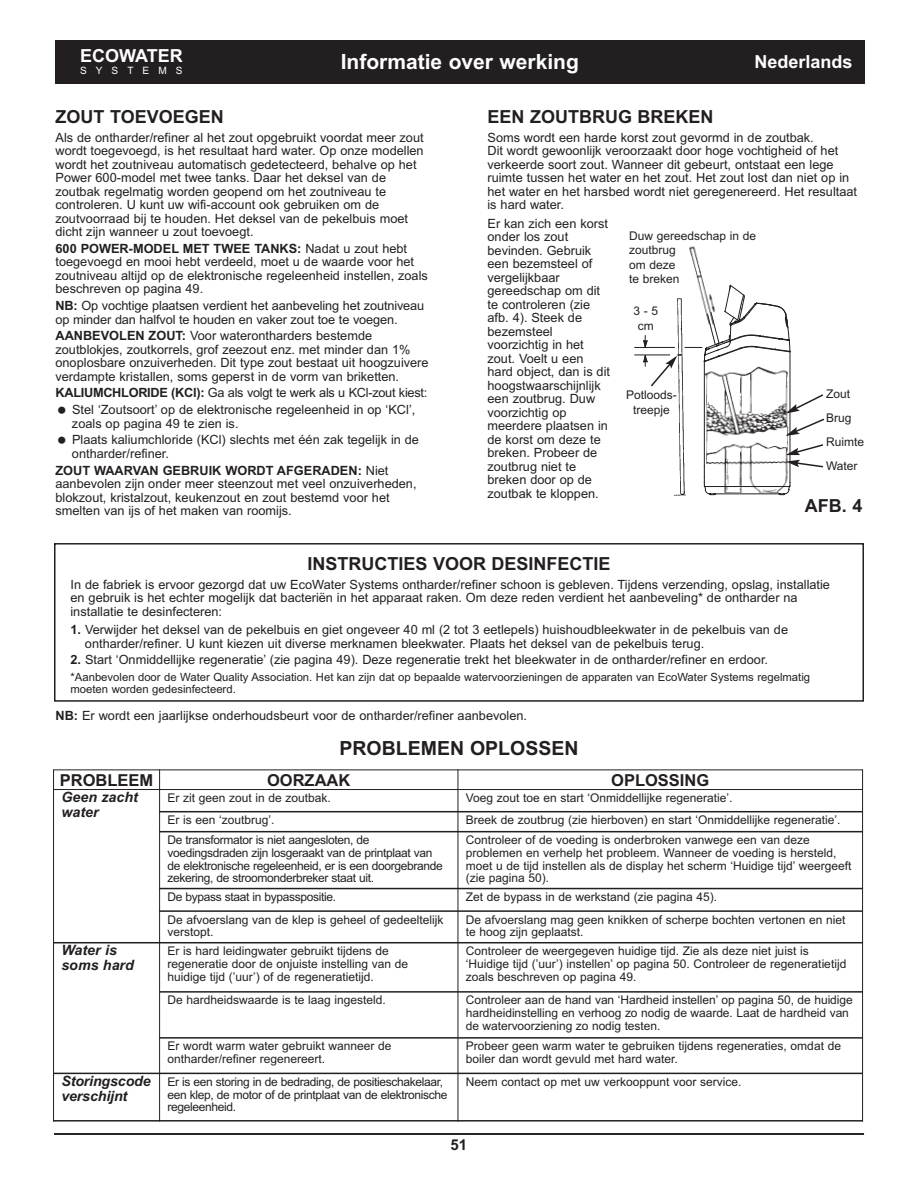
<style>
.page{position:relative;width:918px;height:1188px;background:#fff}
.page>*{position:absolute;margin:0;border:0;box-sizing:border-box;transform-origin:0 0}
.t1{font:700 21px "Arial";color:#fff}
.t2{font:700 19.5px "Arial";color:#231f20}
.t3{font:700 18px "Arial";color:#231f20}
.t4{font:700 18px "Arial";color:#fff}
.t5{font:700 16.5px "Arial";color:#231f20}
.t6{font:700 15px "Arial";color:#231f20}
.t7{font:italic 700 14.25px/15px "Arial";letter-spacing:-.005em;color:#231f20}
.t8{font:12.75px/13.5px "Arial";color:#231f20}
.t9{font:700 12.75px/16.8px "Arial";color:#231f20}
.t10{font:12px/12.8px "Arial";color:#231f20}
.t11{font:12px/12.8px "Arial";letter-spacing:-.03em;color:#231f20}
.t12{font:11.25px/12px "Arial";color:#231f20}
.t13{font:10.2px "Arial";letter-spacing:.89em;color:#fff}
.s1{font-weight:700}
.s2{font-weight:400}
</style>
<div class="page">
<hr style="left:54px;top:1134px;width:810px;height:1px;background:#231f20">
<div style="left:55px;top:40px;width:810px;height:44px;background:#231f20"></div>
<hr style="left:53px;top:770px;width:1px;height:352px;background:#231f20">
<hr style="left:159px;top:770px;width:1px;height:352px;background:#231f20">
<hr style="left:458px;top:770px;width:1px;height:352px;background:#231f20">
<hr style="left:862px;top:770px;width:1px;height:352px;background:#231f20">
<hr style="left:53px;top:770px;width:810px;height:1px;background:#231f20">
<hr style="left:53px;top:789px;width:810px;height:1px;background:#231f20">
<hr style="left:159px;top:811px;width:704px;height:1px;background:#231f20">
<hr style="left:159px;top:831px;width:704px;height:1px;background:#231f20">
<hr style="left:159px;top:888px;width:704px;height:1px;background:#231f20">
<hr style="left:159px;top:910px;width:704px;height:2px;background:#231f20">
<hr style="left:53px;top:942px;width:810px;height:1px;background:#231f20">
<hr style="left:159px;top:991px;width:704px;height:2px;background:#231f20">
<hr style="left:159px;top:1037px;width:704px;height:2px;background:#231f20">
<hr style="left:53px;top:1073px;width:810px;height:1px;background:#231f20">
<hr style="left:53px;top:1120px;width:810px;height:2px;background:#231f20">
<img style="left:689px;top:246px;width:101px;height:248px">
<hr style="left:790px;top:352px;width:1px;height:131px;background:#231f20">
<hr style="left:710px;top:494px;width:74px;height:1px;background:#231f20">
<hr style="left:719px;top:486px;width:56px;height:1px;background:#231f20">
<hr style="left:704px;top:362px;width:1px;height:104px;background:#231f20">
<svg style="left:775px;top:483px;width:16px;height:12px"></svg>
<svg style="left:704px;top:466px;width:15px;height:29px"></svg>
<hr style="left:635px;top:347px;width:40px;height:1px;background:#231f20">
<hr style="left:635px;top:355px;width:35px;height:1px;background:#231f20">
<img style="left:674px;top:436px;width:11px;height:60px">
<svg style="left:786px;top:443px;width:38px;height:25px"></svg>
<svg style="left:643px;top:285px;width:182px;height:151px"></svg>
<div style="left:54px;top:543px;width:810px;height:159px;border:2px solid #231f20"></div>
<h3 class="t4" style="left:80px;top:45px;width:104px">ECOWATER</h3>
<p class="t13" style="left:80px;top:64px;width:104px">SYSTEMS</p>
<h1 class="t1" style="left:341px;top:50px;width:240px">Informatie over werking</h1>
<h3 class="t4" style="left:754px;top:51px;width:100px">Nederlands</h3>
<h3 class="t3" style="left:56px;top:106px;width:170px">ZOUT TOEVOEGEN</h3>
<p class="t8" style="left:56px;top:130px;width:370px">Als de ontharder/refiner al het zout opgebruikt voordat meer zout wordt toegevoegd, is het resultaat hard water. Op onze modellen wordt het zoutniveau automatisch gedetecteerd, behalve op het Power 600-model met twee tanks. Daar het deksel van de zoutbak regelmatig worden geopend om het zoutniveau te controleren. U kunt uw wifi-account ook gebruiken om de zoutvoorraad bij te houden. Het deksel van de pekelbuis moet dicht zijn wanneer u zout toevoegt.</p>
<p class="t8" style="left:56px;top:242px;width:374px"><span class="s1">600 POWER-MODEL MET TWEE TANKS:</span> Nadat u zout hebt toegevoegd en mooi hebt verdeeld, moet u de waarde voor het zoutniveau altijd op de elektronische regeleenheid instellen, zoals beschreven op pagina 49.</p>
<p class="t8" style="left:55px;top:299px;width:370px"><span class="s1">NB:</span> Op vochtige plaatsen verdient het aanbeveling het zoutniveau op minder dan halfvol te houden en vaker zout toe te voegen.</p>
<p class="t8" style="left:55px;top:329px;width:375px"><span class="s1">AANBEVOLEN ZOUT:</span> Voor waterontharders bestemde zoutblokjes, zoutkorrels, grof zeezout enz. met minder dan 1% onoplosbare onzuiverheden. Dit type zout bestaat uit hoogzuivere verdampte kristallen, soms geperst in de vorm van briketten.</p>
<p class="t8" style="left:55px;top:385px;width:373px;line-height:16.8px;text-align:center"><span class="s1">KALIUMCHLORIDE (KCl):</span> Ga als volgt te werk als u KCl-zout kiest:<br>Stel ‘Zoutsoort’ op de elektronische regeleenheid in op ‘KCl’,</p>
<p class="t8" style="left:72px;top:415px;width:349px;line-height:16.8px">zoals op pagina 49 te zien is.<br>Plaats kaliumchloride (KCl) slechts met één zak tegelijk in de</p>
<p class="t9" style="left:55px;top:445px;width:335px;text-indent:16px"><span class="s2">ontharder/refiner.<br></span>ZOUT WAARVAN GEBRUIK WORDT AFGERADEN: <span class="s2">Niet</span></p>
<p class="t8" style="left:55px;top:477px;width:363px">aanbevolen zijn onder meer steenzout met veel onzuiverheden, blokzout, kristalzout, keukenzout en zout bestemd voor het smelten van ijs of het maken van roomijs.</p>
<h3 class="t3" style="left:488px;top:106px;width:228px">EEN ZOUTBRUG BREKEN</h3>
<p class="t8" style="left:488px;top:130px;width:371px">Soms wordt een harde korst zout gevormd in de zoutbak.<br>Dit wordt gewoonlijk veroorzaakt door hoge vochtigheid of het verkeerde soort zout. Wanneer dit gebeurt, ontstaat een lege ruimte tussen het water en het zout. Het zout lost dan niet op in het water en het harsbed wordt niet geregenereerd. Het resultaat is hard water.</p>
<p class="t8" style="left:488px;top:217px;width:124px">Er kan zich een korst onder los zout bevinden. Gebruik een bezemsteel of vergelijkbaar gereedschap om dit te controleren (zie afb. 4). Steek de bezemsteel voorzichtig in het zout. Voelt u een hard object, dan is dit hoogstwaarschijnlijk een zoutbrug. Duw voorzichtig op meerdere plaatsen in de korst om deze te breken. Probeer de zoutbrug niet te breken door op de zoutbak te kloppen.</p>
<p class="t10" style="left:629px;top:228px;width:129px;line-height:14.4px">Duw gereedschap in de zoutbrug<br>om deze<br>te breken</p>
<p class="t10" style="left:633px;top:304px;width:26px;line-height:14.4px;text-align:center">3 - 5 cm</p>
<p class="t10" style="left:826px;top:387px;width:26px">Zout</p>
<p class="t10" style="left:626px;top:388px;width:52px;line-height:14.4px;text-align:center">Potloods&shy;treepje</p>
<p class="t10" style="left:826px;top:411px;width:27px">Brug</p>
<p class="t10" style="left:826px;top:436px;width:40px">Ruimte</p>
<p class="t10" style="left:826px;top:460px;width:33px">Water</p>
<h3 class="t3" style="left:805px;top:495px;width:59px">AFB. 4</h3>
<h3 class="t3" style="left:307px;top:553px;width:305px">INSTRUCTIES VOOR DESINFECTIE</h3>
<p class="t8" style="left:70px;top:577px;width:761px">In de fabriek is ervoor gezorgd dat uw EcoWater Systems ontharder/refiner schoon is gebleven. Tijdens verzending, opslag, installatie en gebruik is het echter mogelijk dat bacteriën in het apparaat raken. Om deze reden verdient het aanbeveling* de ontharder na installatie te desinfecteren:</p>
<p class="t8" style="left:85px;top:623px;width:705px;text-indent:-14px"><span class="s1">1.</span> Verwijder het deksel van de pekelbuis en giet ongeveer 40 ml (2 tot 3 eetlepels) huishoudbleekwater in de pekelbuis van de ontharder/refiner. U kunt kiezen uit diverse merknamen bleekwater. Plaats het deksel van de pekelbuis terug.</p>
<p class="t8" style="left:71px;top:652px;width:699px"><span class="s1">2.</span> Start ‘Onmiddellijke regeneratie’ (zie pagina 49). Deze regeneratie trekt het bleekwater in de ontharder/refiner en erdoor.</p>
<p class="t12" style="left:70px;top:671px;width:741px">*Aanbevolen door de Water Quality Association. Het kan zijn dat op bepaalde watervoorzieningen de apparaten van EcoWater Systems regelmatig moeten worden gedesinfecteerd.</p>
<p class="t8" style="left:56px;top:709px;width:473px"><span class="s1">NB:</span> Er wordt een jaarlijkse onderhoudsbeurt voor de ontharder/refiner aanbevolen.</p>
<h2 class="t2" style="left:340px;top:737px;width:240px">PROBLEMEN OPLOSSEN</h2>
<p class="t5" style="left:60px;top:771px;width:95px">PROBLEEM</p>
<p class="t5" style="left:267px;top:771px;width:85px">OORZAAK</p>
<p class="t5" style="left:611px;top:771px;width:100px">OPLOSSING</p>
<p class="t7" style="left:61px;top:789px;width:78px">Geen zacht water</p>
<p class="t10" style="left:167px;top:791px;width:165px">Er zit geen zout in de zoutbak.</p>
<p class="t10" style="left:466px;top:791px;width:268px">Voeg zout toe en start ‘Onmiddellijke regeneratie’.</p>
<p class="t10" style="left:167px;top:814px;width:109px">Er is een ‘zoutbrug’.</p>
<p class="t10" style="left:466px;top:814px;width:376px">Breek de zoutbrug (zie hierboven) en start ‘Onmiddellijke regeneratie’.</p>
<p class="t11" style="left:167px;top:834px;width:277px">De transformator is niet aangesloten, de voedingsdraden zijn losgeraakt van de printplaat van de elektronische regeleenheid, er is een doorgebrande zekering, de stroomonderbreker staat uit.</p>
<p class="t10" style="left:466px;top:834px;width:387px">Controleer of de voeding is onderbroken vanwege een van deze problemen en verhelp het probleem. Wanneer de voeding is hersteld, moet u de tijd instellen als de display het scherm ‘Huidige tijd’ weergeeft (zie pagina 50).</p>
<p class="t11" style="left:167px;top:891px;width:170px">De bypass staat in bypasspositie.</p>
<p class="t10" style="left:466px;top:891px;width:253px">Zet de bypass in de werkstand (zie pagina 45).</p>
<p class="t10" style="left:167px;top:913px;width:278px">De afvoerslang van de klep is geheel of gedeeltelijk verstopt.</p>
<p class="t10" style="left:466px;top:913px;width:381px">De afvoerslang mag geen knikken of scherpe bochten vertonen en niet te hoog zijn geplaatst.</p>
<p class="t7" style="left:61px;top:943px;width:74px">Water is soms hard</p>
<p class="t10" style="left:167px;top:945px;width:242px">Er is hard leidingwater gebruikt tijdens de regeneratie door de onjuiste instelling van de huidige tijd (’uur’) of de regeneratietijd.</p>
<p class="t10" style="left:466px;top:945px;width:382px">Controleer de weergegeven huidige tijd. Zie als deze niet juist is ‘Huidige tijd (’uur’) instellen’ op pagina 50. Controleer de regeneratietijd zoals beschreven op pagina 49.</p>
<p class="t10" style="left:167px;top:994px;width:220px">De hardheidswaarde is te laag ingesteld.</p>
<p class="t10" style="left:466px;top:994px;width:388px">Controleer aan de hand van ‘Hardheid instellen’ op pagina 50, de huidige hardheidinstelling en verhoog zo nodig de waarde. Laat de hardheid van de watervoorziening zo nodig testen.</p>
<p class="t10" style="left:167px;top:1040px;width:226px">Er wordt warm water gebruikt wanneer de ontharder/refiner regenereert.</p>
<p class="t10" style="left:466px;top:1040px;width:377px">Probeer geen warm water te gebruiken tijdens regeneraties, omdat de boiler dan wordt gevuld met hard water.</p>
<p class="t7" style="left:61px;top:1074px;width:91px">Storingscode verschijnt</p>
<p class="t11" style="left:167px;top:1075px;width:282px">Er is een storing in de bedrading, de positieschakelaar, een klep, de motor of de printplaat van de elektronische regeleenheid.</p>
<p class="t10" style="left:466px;top:1075px;width:277px">Neem contact op met uw verkooppunt voor service.</p>
<p class="t6" style="left:451px;top:1136px;width:18px">51</p>
</div>
